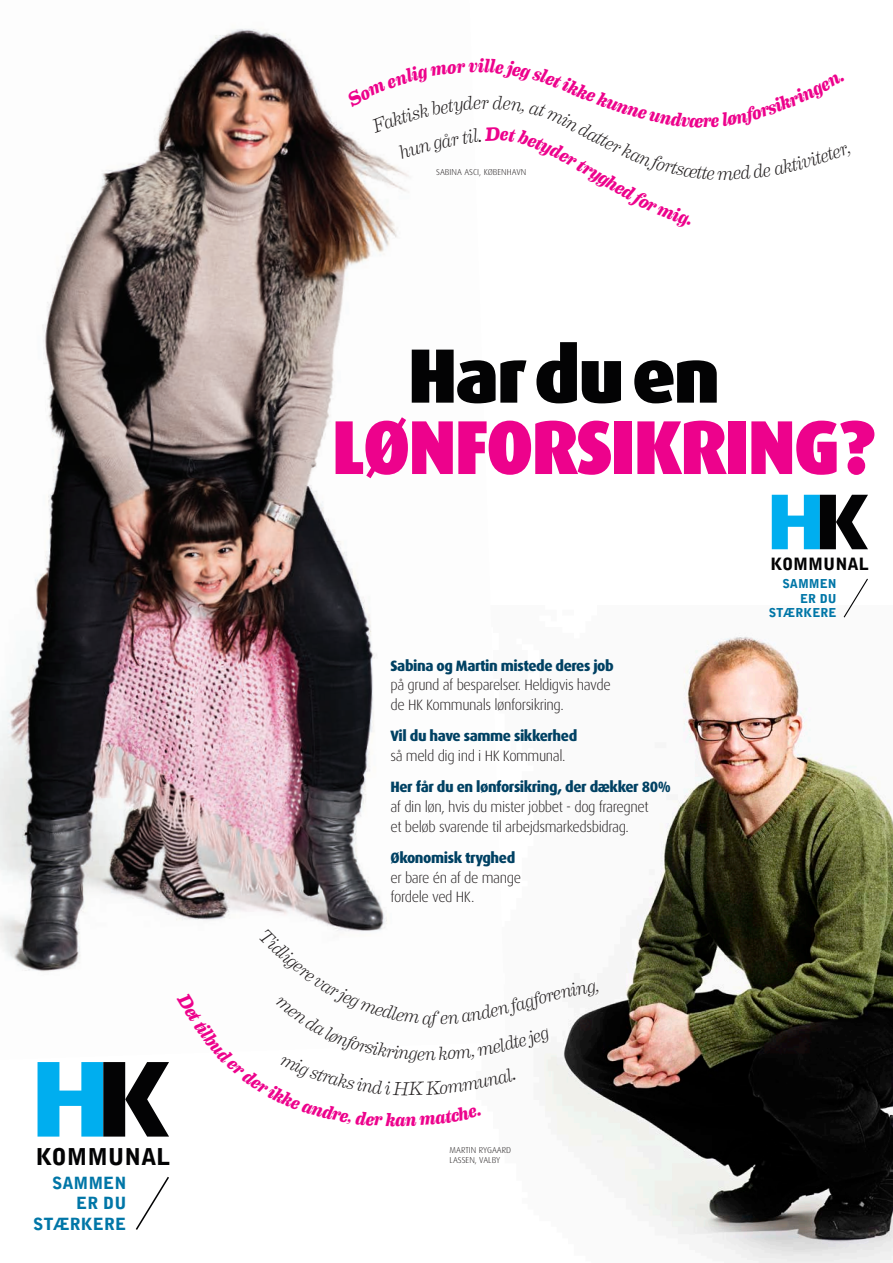
<style>
.page{position:relative;width:893px;height:1263px;background:#fff}
.page>*{position:absolute;margin:0;border:0;box-sizing:border-box;transform-origin:0 0}
.t1{font:900 77.1px "Dax";letter-spacing:-.03em;color:#030304}
.t2{font:900 76.5px "Dax";letter-spacing:-.03em;color:#ed028c;scale:.96 1}
.t3{font:900 23.1px "Bell Gothic Std";color:#030304}
._1Rubrik_DAX_40_ligh{font:italic 300 19.35px "Eames Century Modern";color:#231f20}
.t4{font:900 16.8px "Bell Gothic Std";color:#030304}
.t5{font:900 16.65px "Bell Gothic Std";color:#0076a7}
._1Citat{font:300 15px/19.5px "Dax";letter-spacing:-.03em;color:#231f20}
.t6{font:900 12.3px "Bell Gothic Std";color:#0076a7}
._1Rubrik_DAX_40_ligh-2{font:300 8.55px/10.1px "Dax";color:#231f20}
.s1{font-weight:800;color:#004163}
</style>
<div class="page">
<img style="left:557px;top:636px;width:336px;height:627px">
<img style="left:0;top:29px;width:398px;height:943px">
<svg style="left:38px;top:1062px;width:65px;height:74px"></svg>
<div style="left:103px;top:1062px;width:22px;height:74px;background:#030304"></div>
<svg style="left:125px;top:1062px;width:44px;height:74px"></svg>
<svg style="left:136px;top:1177px;width:33px;height:53px"></svg>
<svg style="left:772px;top:495px;width:48px;height:54px"></svg>
<div style="left:820px;top:495px;width:16px;height:54px;background:#030304"></div>
<svg style="left:836px;top:495px;width:32px;height:54px"></svg>
<svg style="left:843px;top:578px;width:25px;height:40px"></svg>
<svg style="left:346px;top:58px;width:63px;height:170px"></svg>
<svg style="left:177px;top:928px;width:422px;height:198px"></svg>
<p class="t3" style="left:36px;top:1143px;width:136px">KOMMUNAL</p>
<p class="t5" style="left:52px;top:1174px;width:76px">SAMMEN</p>
<p class="t5" style="left:76px;top:1194px;width:52px">ER DU</p>
<p class="t5" style="left:33px;top:1214px;width:95px">STÆRKERE</p>
<p class="_1Rubrik_DAX_40_ligh-2" style="left:436px;top:167px;width:92px">SABINA ASCI, KØBENHAVN</p>
<p class="_1Rubrik_DAX_40_ligh" style="left:570px;top:105px;width:41px;rotate:28deg">in da</p>
<p class="_1Rubrik_DAX_40_ligh" style="left:718px;top:158px;width:18px">m</p>
<p class="t1" style="left:408px;top:331px;width:314px">Har du en</p>
<p class="t2" style="left:332px;top:403px;width:568px">LØNFORSIKRING?</p>
<p class="_1Citat" style="left:390px;top:656px;width:225px"><span class="s1">Sabina og Martin mistede deres job </span>på grund af besparelser. Heldigvis havde de HK Kommunals lønforsikring.</p>
<p class="_1Citat" style="left:390px;top:727px;width:188px"><span class="s1">Vil du have samme sikkerhed </span>så meld dig ind i HK Kommunal.</p>
<p class="_1Citat" style="left:390px;top:778px;width:282px"><span class="s1">Her får du en lønforsikring, der dækker 80% </span>af din løn, hvis du mister jobbet - dog fraregnet<br>et beløb svarende til arbejdsmarkedsbidrag.</p>
<p class="_1Citat" style="left:390px;top:848px;width:132px"><span class="s1">Økonomisk tryghed </span>er bare én af de mange fordele ved HK.</p>
<p class="_1Rubrik_DAX_40_ligh-2" style="left:450px;top:1145px;width:63px">MARTIN RYGAARD<br>LASSEN, VALBY</p>
<p class="t4" style="left:770px;top:554px;width:100px">KOMMUNAL</p>
<p class="t6" style="left:782px;top:576px;width:56px">SAMMEN</p>
<p class="t6" style="left:800px;top:591px;width:38px">ER DU</p>
<p class="t6" style="left:769px;top:606px;width:70px">STÆRKERE</p>
</div>
